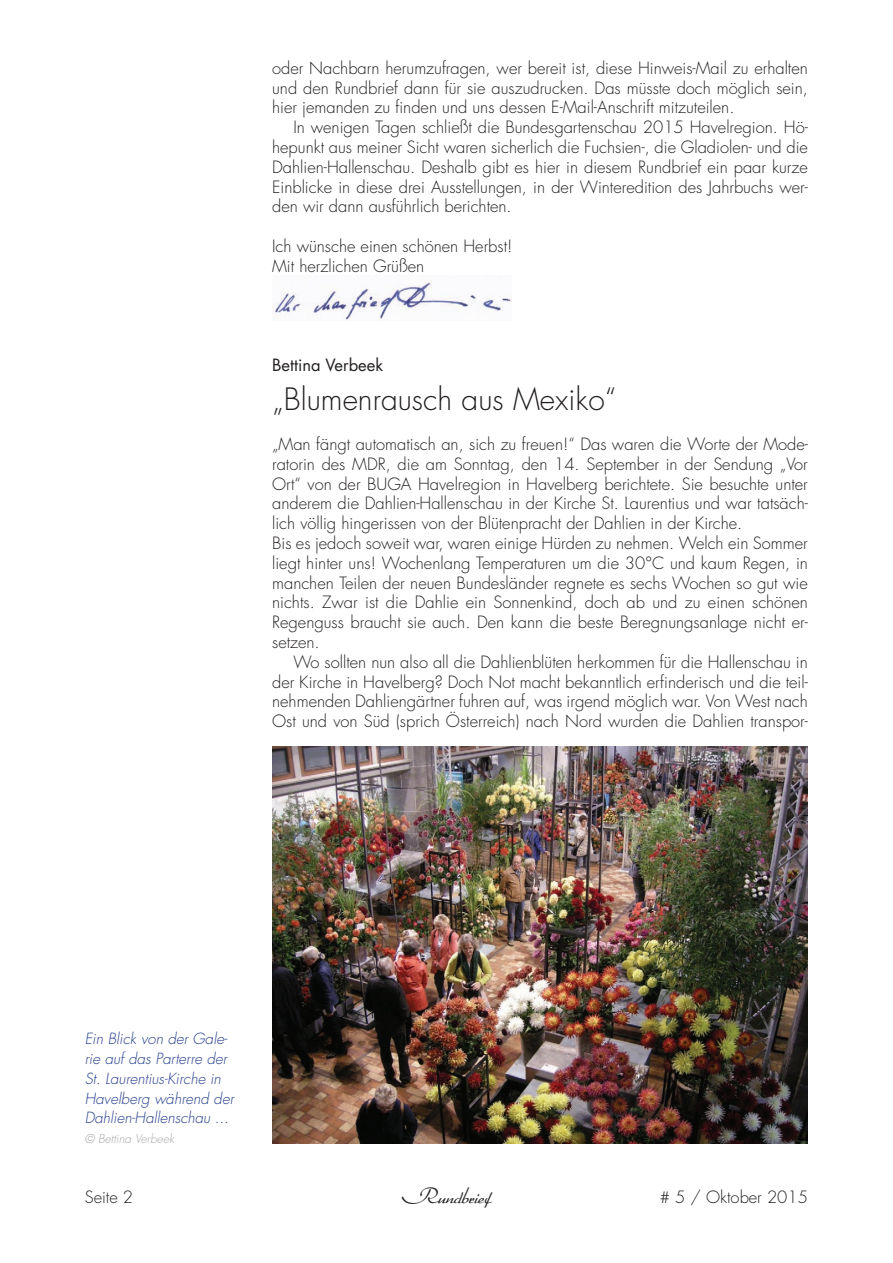
<style>
.page{position:relative;width:893px;height:1263px;background:#fff}
.page>*{position:absolute;margin:0;border:0;box-sizing:border-box;transform-origin:0 0}
.t1{font:300 30px "Futura Std";color:#231f20}
.t2{font:300 21px "Arabella Pro";color:#231f20}
.t3{font:300 16.5px/19.8px "Futura Std";color:#231f20;text-align:justify}
.t4{font:16.5px "Futura Std";color:#231f20}
.t5{font:italic 300 15px/19.8px "Futura Std";color:#253f8e}
.t6{font:italic 300 12px "Futura Std";color:#a8a9ad}
</style>
<div class="page">
<img style="left:272px;top:280px;width:239px;height:40px">
<img style="left:272px;top:747px;width:536px;height:396px">
<p class="t3" style="left:272px;top:58px;width:537px">oder Nachbarn herumzufragen, wer bereit ist, diese Hinweis-Mail zu erhalten und den Rundbrief dann für sie auszudrucken. Das müsste doch möglich sein, hier jemanden zu finden und uns dessen E-Mail-Anschrift mitzuteilen.</p>
<p class="t3" style="left:272px;top:118px;width:537px;text-indent:21px">In wenigen Tagen schließt die Bundesgartenschau 2015 Havelregion. Hö&shy;hepunkt aus meiner Sicht waren sicherlich die Fuchsien-, die Gladiolen- und die Dahlien-Hallenschau. Deshalb gibt es hier in diesem Rundbrief ein paar kurze Einblicke in diese drei Ausstellungen, in der Winteredition des Jahrbuchs wer&shy;den wir dann ausführlich berichten.</p>
<p class="t3" style="left:272px;top:237px;width:242px">Ich wünsche einen schönen Herbst!<br>Mit herzlichen Grüßen</p>
<p class="t4" style="left:272px;top:354px;width:112px">Bettina Verbeek</p>
<h1 class="t1" style="left:272px;top:381px;width:346px">„Blumenrausch aus Mexiko“</h1>
<p class="t3" style="left:272px;top:435px;width:537px;text-align:left">„Man fängt automatisch an, sich zu freuen!“ Das waren die Worte der Mode&shy;ratorin des MDR, die am Sonntag, den 14. September in der Sendung „Vor Ort“ von der BUGA Havelregion in Havelberg berichtete. Sie besuchte unter anderem die Dahlien-Hallenschau in der Kirche St. Laurentius und war tatsäch&shy;lich völlig hingerissen von der Blütenpracht der Dahlien in der Kirche.<br>Bis es jedoch soweit war, waren einige Hürden zu nehmen. Welch ein Sommer liegt hinter uns! Wochenlang Temperaturen um die 30°C und kaum Regen, in manchen Teilen der neuen Bundesländer regnete es sechs Wochen so gut wie nichts. Zwar ist die Dahlie ein Sonnenkind, doch ab und zu einen schönen Regenguss braucht sie auch. Den kann die beste Beregnungsanlage nicht er&shy;setzen.</p>
<p class="t3" style="left:272px;top:652px;width:537px;text-indent:21px">Wo sollten nun also all die Dahlienblüten herkommen für die Hallenschau in der Kirche in Havelberg? Doch Not macht bekanntlich erfinderisch und die teil&shy;nehmenden Dahliengärtner fuhren auf, was irgend möglich war. Von West nach Ost und von Süd (sprich Österreich) nach Nord wurden die Dahlien transpor-</p>
<p class="t5" style="left:85px;top:1029px;width:151px">Ein Blick von der Gale&shy;rie auf das Parterre der<br>St. Laurentius-Kirche in<br>Havelberg während der<br>Dahlien-Hallenschau ...</p>
<p class="t6" style="left:85px;top:1131px;width:91px">© Bettina Verbeek</p>
<p class="t3" style="left:85px;top:1187px;width:50px">Seite 2</p>
<p class="t2" style="left:402px;top:1184px;width:91px">Rundbrief</p>
<p class="t3" style="left:660px;top:1187px;width:150px"># 5 / Oktober 2015</p>
</div>
